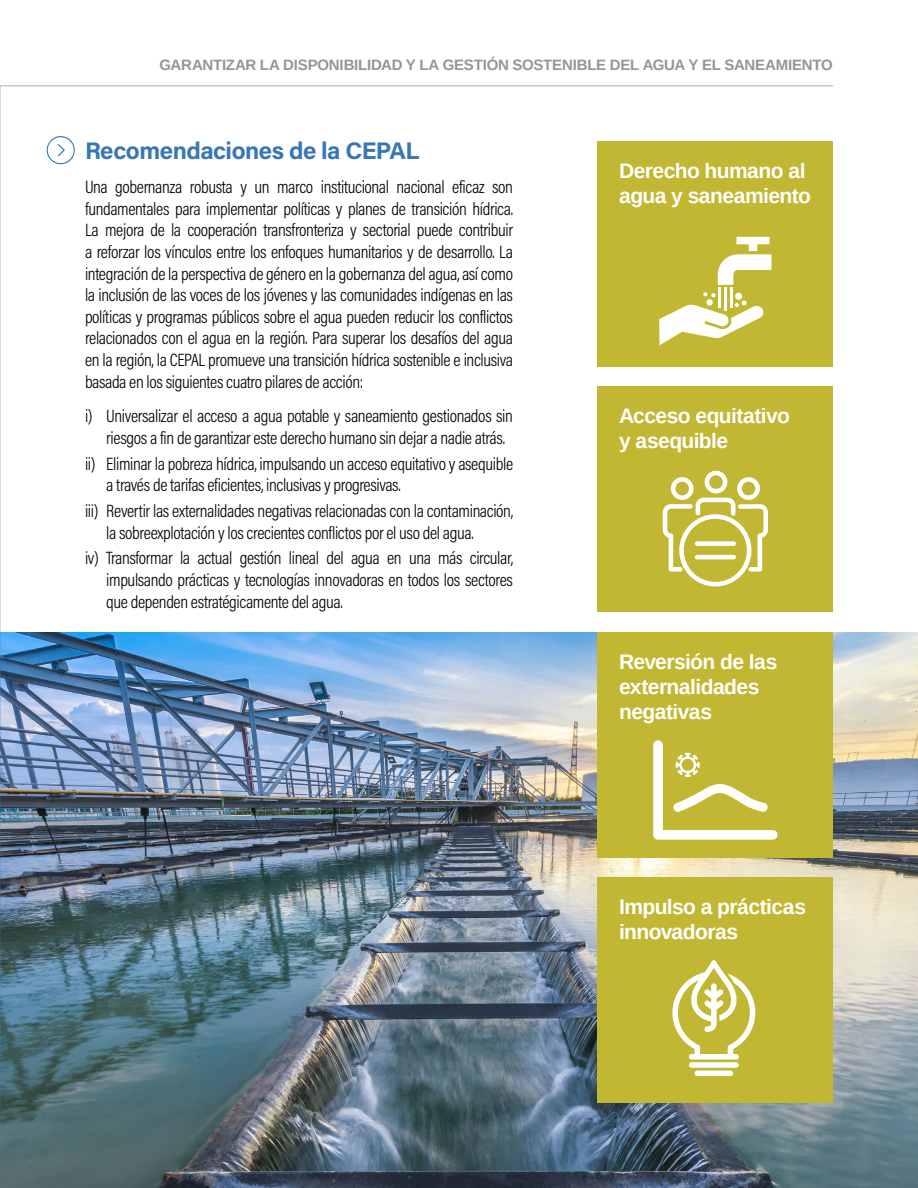
<style>
.page{position:relative;width:918px;height:1188px;background:#fff}
.page>*{position:absolute;margin:0;border:0;box-sizing:border-box;transform-origin:0 0}
.t1{font:700 24px "Acumin Pro";letter-spacing:-.02em;color:#3977b4}
.t2{font:700 21px/25.2px "Arimo";letter-spacing:-.025em;color:#fff}
.t3{font:300 18px/21.6px "Acumin Pro Cond";letter-spacing:-.02em;color:#000}
.t4{font:700 15px "Arimo";letter-spacing:-.015em;color:#939598}
</style>
<div class="page">
<img style="left:0;top:632px;width:918px;height:556px">
<hr style="left:0;top:85px;width:833px;height:2px;background:#c7c8ca">
<div style="left:598px;top:141px;width:235px;height:226px;background:#c2b732"></div>
<div style="left:598px;top:387px;width:235px;height:225px;background:#c2b732"></div>
<div style="left:598px;top:632px;width:235px;height:226px;background:#c2b732"></div>
<div style="left:598px;top:878px;width:235px;height:225px;background:#c2b732"></div>
<svg style="left:47px;top:136px;width:28px;height:28px"></svg>
<svg style="left:718px;top:237px;width:53px;height:48px"></svg>
<hr style="left:724px;top:287px;width:3px;height:24px;background:#fff">
<hr style="left:719px;top:287px;width:2px;height:20px;background:#fff">
<hr style="left:730px;top:287px;width:2px;height:20px;background:#fff">
<svg style="left:659px;top:292px;width:105px;height:53px"></svg>
<svg style="left:663px;top:471px;width:105px;height:116px"></svg>
<div style="left:695px;top:541px;width:41px;height:5px;background:#fff;border-radius:2px"></div>
<hr style="left:695px;top:555px;width:41px;height:4px;background:#fff;border-radius:2px">
<svg style="left:672px;top:960px;width:83px;height:116px"></svg>
<svg style="left:653px;top:740px;width:125px;height:100px"></svg>
<p class="t4" style="left:159px;top:55px;width:675px">GARANTIZAR LA DISPONIBILIDAD Y LA GESTIÓN SOSTENIBLE DEL AGUA Y EL SANEAMIENTO</p>
<h1 class="t1" style="left:85px;top:134px;width:336px">Recomendaciones de la CEPAL</h1>
<p class="t3" style="left:85px;top:176px;width:430px;text-align:justify">Una gobernanza robusta y un marco institucional nacional eficaz son fundamentales para implementar políticas y planes de transición hídrica.<br>La mejora de la cooperación transfronteriza y sectorial puede contribuir a reforzar los vínculos entre los enfoques humanitarios y de desarrollo. La integración de la perspectiva de género en la gobernanza del agua, así como la inclusión de las voces de los jóvenes y las comunidades indígenas en las políticas y programas públicos sobre el agua pueden reducir los conflictos relacionados con el agua en la región. Para superar los desafíos del agua en la región, la CEPAL promueve una transición hídrica sostenible e inclusiva basada en los siguientes cuatro pilares de acción:</p>
<p class="t3" style="left:106px;top:405px;width:408px;text-indent:-21px">i) Universalizar el acceso a agua potable y saneamiento gestionados sin riesgos a fin de garantizar este derecho humano sin dejar a nadie atrás.</p>
<p class="t3" style="left:106px;top:452px;width:408px;text-indent:-21px">ii) Eliminar la pobreza hídrica, impulsando un acceso equitativo y asequible a través de tarifas eficientes, inclusivas y progresivas.</p>
<p class="t3" style="left:106px;top:500px;width:408px;text-indent:-21px">iii) Revertir las externalidades negativas relacionadas con la contaminación, la sobreexplotación y los crecientes conflictos por el uso del agua.</p>
<p class="t3" style="left:106px;top:547px;width:408px;text-align:justify;text-indent:-21px">iv) Transformar la actual gestión lineal del agua en una más circular, impulsando prácticas y tecnologías innovadoras en todos los sectores que dependen estratégicamente del agua.</p>
<p class="t2" style="left:619px;top:158px;width:193px">Derecho humano al agua y saneamiento</p>
<p class="t2" style="left:619px;top:404px;width:172px">Acceso equitativo y asequible</p>
<p class="t2" style="left:619px;top:649px;width:160px">Reversión de las externalidades negativas</p>
<p class="t2" style="left:619px;top:895px;width:189px">Impulso a prácticas innovadoras</p>
</div>
